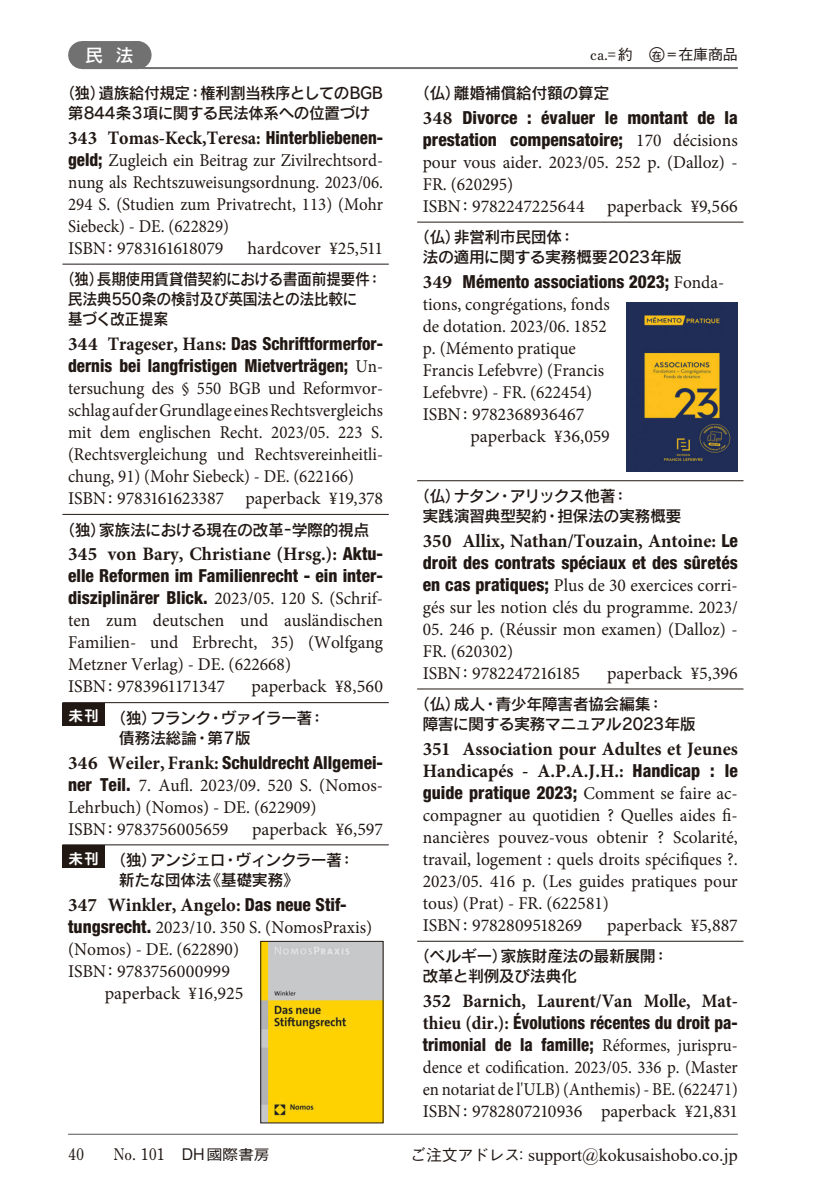
<style>
.page{position:relative;width:840px;height:1191px;background:#fff}
.page>*{position:absolute;margin:0;border:0;box-sizing:border-box;transform-origin:0 0}
.t1{font:700 19px/22px "Minion Pro";color:#211814}
.t2{font:18px/22px "Minion Pro";color:#211814}
.t3{font:18px/22px "Minion Pro";color:#211814;scale:.94 1}
.t4{font:800 condensed 18px/22px "Helvetica Neue LT Std";color:#211814}
.t5{font:18px/22px "Minion Pro";color:#211814;scale:.96 1}
.t6{font:18px/22px "Minion Pro";color:#211814;text-align:justify;scale:.93 1}
.t7{font:800 condensed 18px/22px "Helvetica Neue LT Std";color:#211814;scale:.93 1}
.t8{font:800 condensed 18px/22px "Helvetica Neue LT Std";color:#211814;scale:.94 1}
.t9{font:18px "Times New Roman";color:#211814}
.t10{font:800 condensed 18px "Helvetica Neue LT Std";color:#211814;scale:.96 1}
.t11{font:18px "Rodin Pro DB";color:#fff}
.t12{font:16px/20px "Rodin Pro DB";letter-spacing:-.035em;color:#211814}
.t13{font:16px/20px "Rodin Pro DB";letter-spacing:-.035em;color:#211814;scale:.93 1}
.t14{font:700 16px "Futo Min A101 Pro";letter-spacing:-.01em;color:#211814;scale:.95 1}
.t15{font:500 15px "Gothic BBB Pro";color:#211814}
.t16{font:700 14px "Shin M Go Pro De";color:#fff}
.s1{font-family:"Futo Min A101 Pro";font-weight:700}
.s2{font-family:"Rodin Pro DB";font-weight:400;font-size:17px}
.s3{font-family:"Rodin Pro DB";font-weight:400;font-size:10px}
.s4{font-family:"Midashi Min Pro MA31"}
.s5{font-family:"Helvetica Neue LT Std";font-weight:800;font-stretch:condensed;font-size:18px}
.s6{font-family:"Helvetica Neue LT Std";font-weight:800;font-stretch:condensed}
.s7{font-size:19px}
.s8{font-family:"Minion Pro";font-weight:700;font-stretch:normal;font-size:19px}
.s9{font-family:"Minion Pro";font-weight:400;font-stretch:normal}
.s10{font-family:"Gothic BBB Pro";font-weight:500}
.s11{font-family:"Gothic BBB Pro";font-weight:500;font-size:14.4px}
.s12{font-family:"Gothic BBB Pro";font-weight:500;font-size:16px}
.s13{font-family:"Ryumin Pro";font-size:16px}
</style>
<div class="page">
<img style="left:626px;top:303px;width:111px;height:169px">
<img style="left:262px;top:943px;width:119px;height:178px">
<div style="left:260px;top:941px;width:123px;height:182px;border:1px solid #211814"></div>
<hr style="left:62px;top:264px;width:326px;height:1px;background:#211814">
<hr style="left:62px;top:514px;width:326px;height:1px;background:#211814">
<hr style="left:62px;top:702px;width:326px;height:1px;background:#211814">
<hr style="left:62px;top:844px;width:326px;height:1px;background:#211814">
<div style="left:62px;top:703px;width:43px;height:23px;background:#211814"></div>
<div style="left:62px;top:845px;width:43px;height:23px;background:#211814"></div>
<hr style="left:417px;top:222px;width:326px;height:1px;background:#211814">
<hr style="left:417px;top:480px;width:326px;height:1px;background:#211814">
<hr style="left:417px;top:688px;width:326px;height:1px;background:#211814">
<hr style="left:417px;top:940px;width:326px;height:1px;background:#211814">
<hr style="left:68px;top:1133px;width:669px;height:1px;background:#717171">
<div style="left:82px;top:41px;width:54px;height:28px;background:#717171"></div>
<svg style="left:136px;top:41px;width:1px;height:26px"></svg>
<hr style="left:82px;top:67px;width:655px;height:2px;background:#717171">
<p class="t11" style="left:85px;top:43px;width:50px">民 法</p>
<p class="t15" style="left:590px;top:43px;width:149px"><span class="s1">ca.=</span>約 <span class="s2">○</span><span class="s3">在</span> =在庫商品</p>
<p class="t12" style="left:59px;top:82px;width:325px;text-align:center">（独）遺族給付規定<span class="s4">：</span>権利割当秩序としてのBGB第844条3項に関する民法体系への位置づけ</p>
<p class="t1" style="left:68px;top:127px;width:316px">343 Tomas-Keck,Teresa: <span class="s5">Hinterbliebenen-</span></p>
<p class="t3" style="left:68px;top:149px;width:336px"><span class="s6">geld;</span> Zugleich ein Beitrag zur Zivilrechtsord&shy;nung als Rechtszuweisungsordnung. 2023/06.<br>294 S. (Studien zum Privatrecht, 113) (Mohr Siebeck) - DE. (622829)<br>ISBN<span class="s7">:</span> 9783161618079</p>
<p class="t2" style="left:247px;top:237px;width:137px">hardcover ¥25,511</p>
<p class="t13" style="left:68px;top:269px;width:339px;text-indent:-8px">（独）長期使用賃貸借契約における書面前提要件<span class="s4">：</span>民法典550条の検討及び英国法との法比較に<br>基づく改正提案</p>
<p class="t8" style="left:68px;top:332px;width:336px"><span class="s8">344 Trageser, Hans:</span> Das Schriftformerfor&shy;dernis bei langfristigen Mietverträgen; <span class="s9">Un-</span></p>
<p class="t3" style="left:68px;top:377px;width:336px">tersuchung des § 550 BGB und Reformvor&shy;schlag auf der Grundlage eines Rechtsvergleichs mit dem englischen Recht. 2023/05. 223 S. (Rechtsvergleichung und Rechtsvereinheitli&shy;chung, 91) (Mohr Siebeck) - DE. (622166)<br>ISBN<span class="s7">:</span> 9783161623387 paperback ¥19,378</p>
<p class="t12" style="left:59px;top:519px;width:312px">（独）家族法における現在の改革-学際的視点</p>
<p class="t1" style="left:68px;top:543px;width:316px">345 von Bary, Christiane (Hrsg.): <span class="s5">Aktu-</span></p>
<p class="t4" style="left:68px;top:565px;width:316px">elle Reformen im Familienrecht - ein inter-</p>
<p class="t2" style="left:68px;top:588px;width:316px"><span class="s6">disziplinärer Blick.</span> 2023/05. 120 S. (Schrif&shy;ten zum deutschen und ausländischen Familien- und Erbrecht, 35) (Wolfgang Metzner Verlag) - DE. (622668)<br>ISBN<span class="s7">:</span> 9783961171347</p>
<p class="t2" style="left:251px;top:676px;width:133px">paperback ¥8,560</p>
<p class="t12" style="left:119px;top:707px;width:208px;text-indent:-9px">（独）フランク<span class="s4">・</span>ヴァイラー著<span class="s4">：</span>債務法総論<span class="s4">・</span>第7版</p>
<p class="t4" style="left:68px;top:751px;width:316px"><span class="s8">346 Weiler, Frank:</span> Schuldrecht Allgemei-</p>
<p class="t2" style="left:68px;top:774px;width:316px"><span class="s6">ner Teil.</span> 7. Aufl. 2023/09. 520 S. (Nomos-<br>Lehrbuch) (Nomos) - DE. (622909)<br>ISBN<span class="s7">:</span> 9783756005659</p>
<p class="t16" style="left:69px;top:704px;width:31px">未刊</p>
<p class="t2" style="left:252px;top:818px;width:132px">paperback ¥6,597</p>
<p class="t12" style="left:119px;top:849px;width:237px;text-indent:-9px">（独）アンジェロ<span class="s4">・</span>ヴィンクラー著<span class="s4">：</span>新たな団体法《基礎実務》</p>
<p class="t1" style="left:68px;top:893px;width:280px">347 Winkler, Angelo: <span class="s5">Das neue Stif-</span></p>
<p class="t2" style="left:68px;top:916px;width:305px"><span class="s6">tungsrecht.</span> 2023/10. 350 S. (NomosPraxis)</p>
<p class="t2" style="left:68px;top:938px;width:172px">(Nomos) - DE. (622890)</p>
<p class="t2" style="left:68px;top:960px;width:163px">ISBN<span class="s7">:</span> 9783756000999</p>
<p class="t2" style="left:105px;top:982px;width:140px">paperback ¥16,925</p>
<p class="t16" style="left:69px;top:847px;width:31px">未刊</p>
<p class="t12" style="left:413px;top:82px;width:197px">（仏）離婚補償給付額の算定</p>
<p class="t4" style="left:422px;top:106px;width:316px"><span class="s8">348</span> Divorce : évaluer le montant de la prestation compensatoire; <span class="s9">170 décisions</span></p>
<p class="t2" style="left:422px;top:151px;width:316px">pour vous aider. 2023/05. 252 p. (Dalloz) -<br>FR. (620295)<br>ISBN<span class="s7">:</span> 9782247225644 paperback ¥9,566</p>
<p class="t12" style="left:422px;top:227px;width:261px;text-indent:-9px">（仏）非営利市民団体<span class="s4">：<br></span>法の適用に関する実務概要2023年版</p>
<p class="t10" style="left:422px;top:271px;width:315px"><span class="s8">349</span> Mémento associations 2023; <span class="s9">Fonda-</span></p>
<p class="t5" style="left:422px;top:293px;width:196px">tions, congrégations, fonds de dotation. 2023/06. 1852 p. (Mémento pratique<br>Francis Lefebvre) (Francis<br>Lefebvre) - FR. (622454)<br>ISBN<span class="s7">:</span> 9782368936467</p>
<p class="t2" style="left:470px;top:425px;width:141px">paperback ¥36,059</p>
<p class="t12" style="left:422px;top:485px;width:260px;text-indent:-9px">（仏）ナタン<span class="s4">・</span>アリックス他著<span class="s4">：<br></span>実践演習典型契約<span class="s4">・</span>担保法の実務概要</p>
<p class="t1" style="left:422px;top:529px;width:316px">350 Allix, Nathan/Touzain, Antoine: <span class="s5">Le</span></p>
<p class="t4" style="left:422px;top:551px;width:316px">droit des contrats spéciaux et des sûretés</p>
<p class="t2" style="left:422px;top:574px;width:316px"><span class="s6">en cas pratiques;</span> Plus de 30 exercices corri&shy;gés sur les notion clés du programme. 2023/</p>
<p class="t2" style="left:422px;top:618px;width:316px">05. 246 p. (Réussir mon examen) (Dalloz) -<br>FR. (620302)<br>ISBN<span class="s7">:</span> 9782247216185</p>
<p class="t2" style="left:606px;top:662px;width:132px">paperback ¥5,396</p>
<p class="t12" style="left:422px;top:693px;width:275px;text-indent:-9px">（仏）成人<span class="s4">・</span>青少年障害者協会編集<span class="s4">：<br></span>障害に関する実務マニュアル2023年版</p>
<p class="t1" style="left:422px;top:737px;width:316px">351 Association pour Adultes et Jeunes<br>Handicapés - A.P.A.J.H.: <span class="s5">Handicap : le</span></p>
<p class="t4" style="left:422px;top:781px;width:316px">guide pratique 2023; <span class="s9">Comment se faire ac-</span></p>
<p class="t2" style="left:422px;top:804px;width:316px">compagner au quotidien ? Quelles aides fi&shy;nancières pouvez-vous obtenir ? Scolarité, travail, logement : quels droits spécifiques ?.<br>2023/05. 416 p. (Les guides pratiques pour tous) (Prat) - FR. (622581)<br>ISBN<span class="s7">:</span> 9782809518269</p>
<p class="t2" style="left:606px;top:914px;width:132px">paperback ¥5,887</p>
<p class="t12" style="left:422px;top:945px;width:247px;text-indent:-9px">（ベルギー）家族財産法の最新展開<span class="s4">：</span>改革と判例及び法典化</p>
<p class="t1" style="left:422px;top:990px;width:316px">352 Barnich, Laurent/Van Molle, Mat-</p>
<p class="t7" style="left:422px;top:1011px;width:340px"><span class="s8">thieu (dir.):</span> Évolutions récentes du droit pa&shy;trimonial de la famille; <span class="s9">Réformes, jurispru-</span></p>
<p class="t6" style="left:422px;top:1056px;width:340px">dence et codification. 2023/05. 336 p. (Master en notariat de l'ULB) (Anthemis) - BE. (622471)<br>ISBN<span class="s7">:</span> 9782807210936 paperback ¥21,831</p>
<p class="t14" style="left:68px;top:1141px;width:19px">40</p>
<p class="t14" style="left:113px;top:1141px;width:166px">No. 101　<span class="s10">DH</span><span class="s11">國際書房</span></p>
<p class="t9" style="left:410px;top:1141px;width:329px"><span class="s12">ご注文アドレス</span><span class="s13">:</span> support@kokusaishobo.co.jp</p>
</div>
